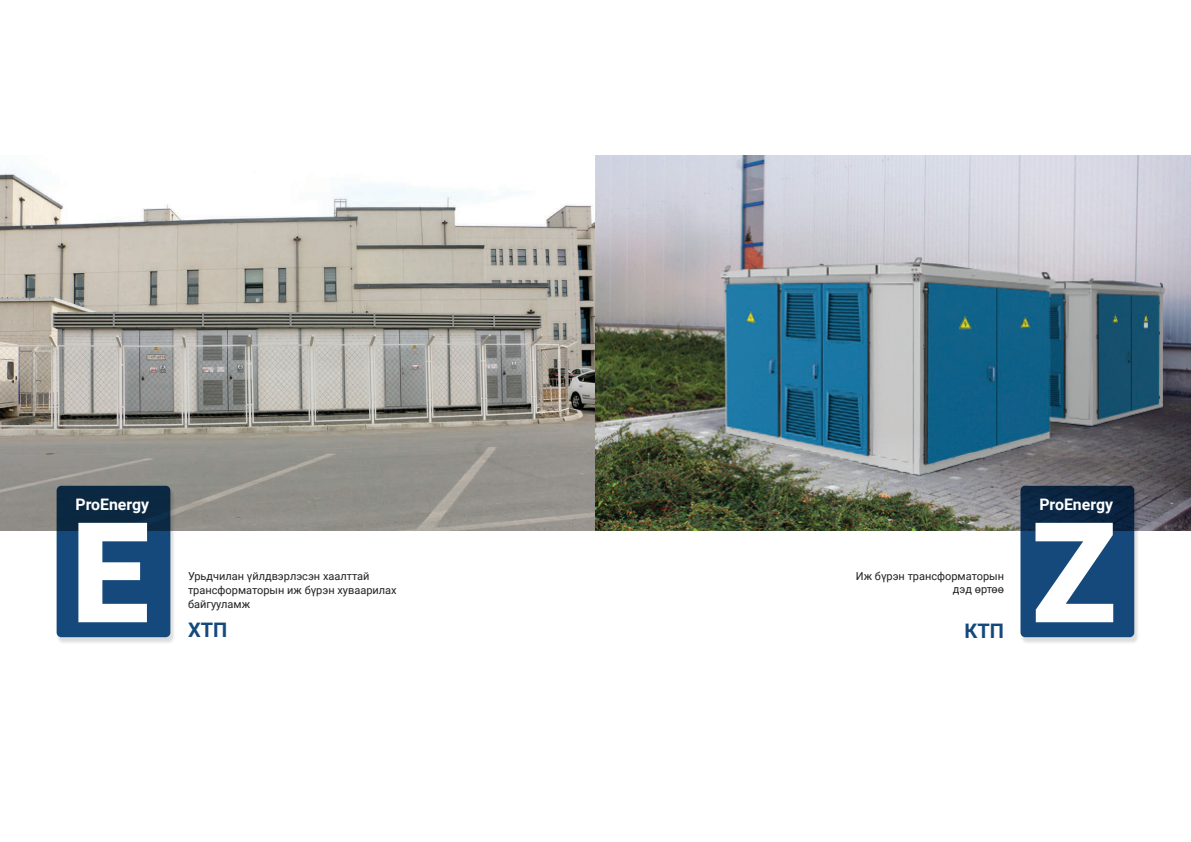
<style>
.page{position:relative;width:1191px;height:842px;background:#fff}
.page>*{position:absolute;margin:0;border:0;box-sizing:border-box;transform-origin:0 0}
.t1{font:900 139.8px "Roboto";color:#fff}
.t2{font:700 20px "Roboto";color:#15497b}
.t3{font:700 15.8px "Roboto";color:#fff}
.t4{font:11px/14px "Roboto";color:#231f20;text-align:right}
</style>
<div class="page">
<img style="left:0;top:156px;width:1191px;height:374px">
<div style="left:57px;top:488px;width:119px;height:156px;background:#231f20;opacity:.15"></div>
<svg style="left:57px;top:486px;width:113px;height:151px;background:#123f6a"></svg>
<div style="left:1020px;top:488px;width:119px;height:156px;background:#231f20;opacity:.15"></div>
<svg style="left:1020px;top:486px;width:114px;height:151px;background:#133f6a"></svg>
<p class="t3" style="left:75px;top:493px;width:75px">ProEnergy</p>
<p class="t1" style="left:71px;top:475px;width:80px">E</p>
<p class="t4" style="left:188px;top:568px;width:210px;text-align:left">Урьдчилан үйлдвэрлэсэн хаалттай трансформаторын иж бүрэн хуваарилах байгууламж</p>
<p class="t2" style="left:188px;top:616px;width:41px">ХТП</p>
<p class="t4" style="left:856px;top:569px;width:150px;line-height:13.2px">Иж бүрэн трансформаторын дэд өртөө</p>
<p class="t2" style="left:964px;top:617px;width:41px">КТП</p>
<p class="t3" style="left:1039px;top:493px;width:75px">ProEnergy</p>
<p class="t1" style="left:1031px;top:475px;width:87px">Z</p>
</div>
